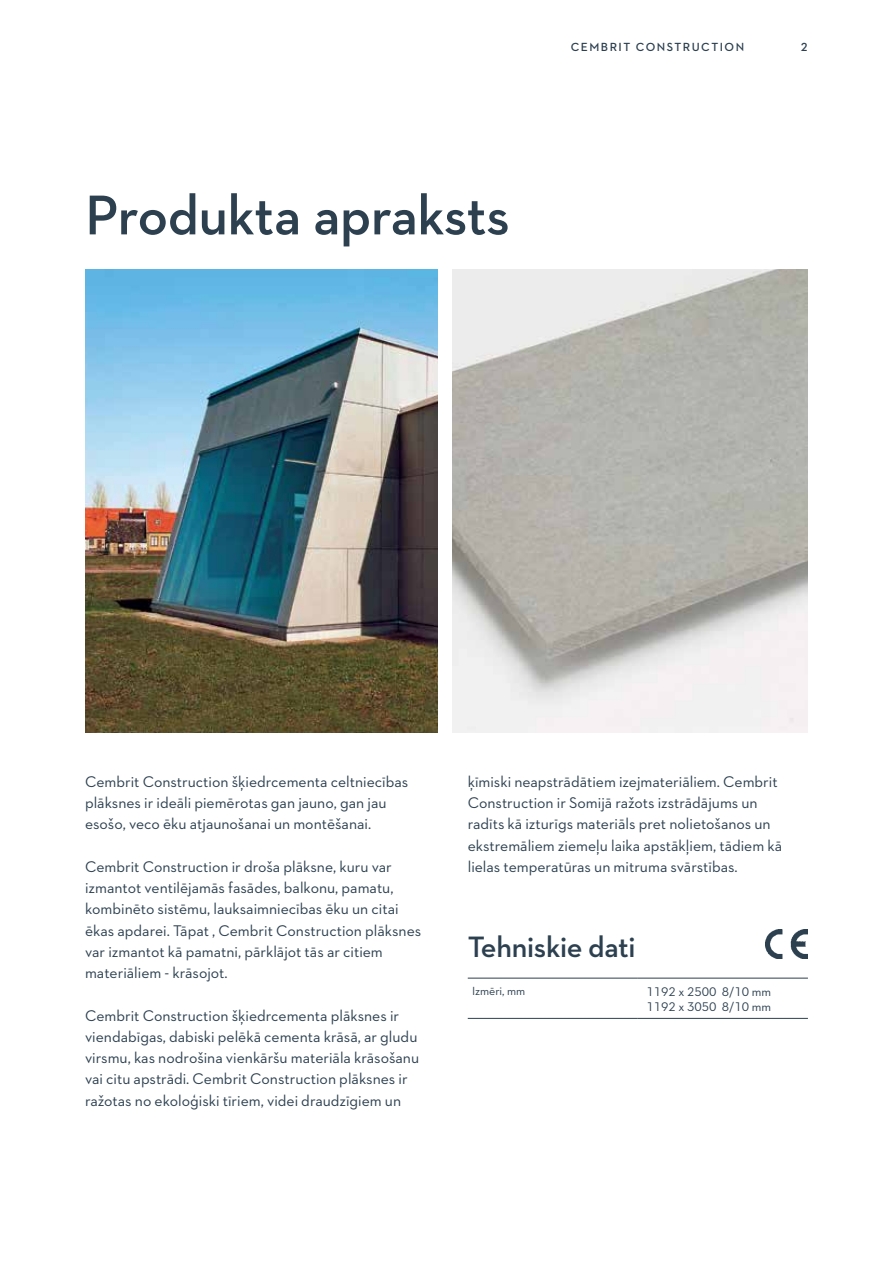
<style>
.page{position:relative;width:893px;height:1263px;background:#fff}
.page>*{position:absolute;margin:0;border:0;box-sizing:border-box;transform-origin:0 0}
.t1{font:600 57px "Neutraface 2 Text";letter-spacing:-.01em;color:#2c4050}
.t2{font:600 30px "Neutraface 2 Text";letter-spacing:-.01em;color:#2c4050}
.t3{font:15.75px/21.3px "Neutraface 2 Text";color:#2c4050}
.t4{font:12.75px "Neutraface 2 Text";color:#2c4050}
.t5{font:600 12px "Neutraface 2 Text";letter-spacing:.125em;color:#2c4050}
.t6{font:12px "Neutraface 2 Text";color:#2c4050}
</style>
<div class="page">
<img style="left:85px;top:269px;width:353px;height:463px">
<hr style="left:468px;top:978px;width:170px;height:1px;background:#2c4050">
<hr style="left:468px;top:1018px;width:170px;height:1px;background:#2c4050">
<hr style="left:638px;top:978px;width:170px;height:1px;background:#2c4050">
<hr style="left:638px;top:1018px;width:170px;height:1px;background:#2c4050">
<img style="left:765px;top:929px;width:43px;height:30px">
<h1 class="t1" style="left:85px;top:179px;width:426px">Produkta apraksts</h1>
<p class="t5" style="left:636px;top:39px;width:110px">CONSTRUCTION</p>
<p class="t5" style="left:571px;top:39px;width:61px">CEMBRIT</p>
<p class="t5" style="left:801px;top:39px;width:8px">2</p>
<p class="t3" style="left:85px;top:770px;width:325px">Cembrit Construction šķiedrcementa celtniecības plāksnes ir ideāli piemērotas gan jauno, gan jau esošo, veco ēku atjaunošanai un montēšanai.</p>
<p class="t3" style="left:85px;top:855px;width:338px">Cembrit Construction ir droša plāksne, kuru var izmantot ventilējamās fasādes, balkonu, pamatu, kombinēto sistēmu, lauksaimniecības ēku un citai ēkas apdarei. Tāpat , Cembrit Construction plāksnes var izmantot kā pamatni, pārklājot tās ar citiem materiāliem - krāsojot.</p>
<p class="t3" style="left:85px;top:1004px;width:336px">Cembrit Construction šķiedrcementa plāksnes ir viendabīgas, dabiski pelēkā cementa krāsā, ar gludu virsmu, kas nodrošina vienkāršu materiāla krāsošanu vai citu apstrādi. Cembrit Construction plāksnes ir ražotas no ekoloģiski tīriem, videi draudzīgiem un</p>
<p class="t3" style="left:468px;top:770px;width:316px">ķīmiski neapstrādātiem izejmateriāliem. Cembrit Construction ir Somijā ražots izstrādājums un radīts kā izturīgs materiāls pret nolietošanos un ekstremāliem ziemeļu laika apstākļiem, tādiem kā lielas temperatūras un mitruma svārstības.</p>
<h2 class="t2" style="left:468px;top:928px;width:169px">Tehniskie dati</h2>
<p class="t6" style="left:472px;top:983px;width:55px">Izmēri, mm</p>
<p class="t4" style="left:646px;top:983px;width:126px">1192 x 2500 8/10 mm</p>
<p class="t4" style="left:646px;top:998px;width:126px">1192 x 3050 8/10 mm</p>
</div>
